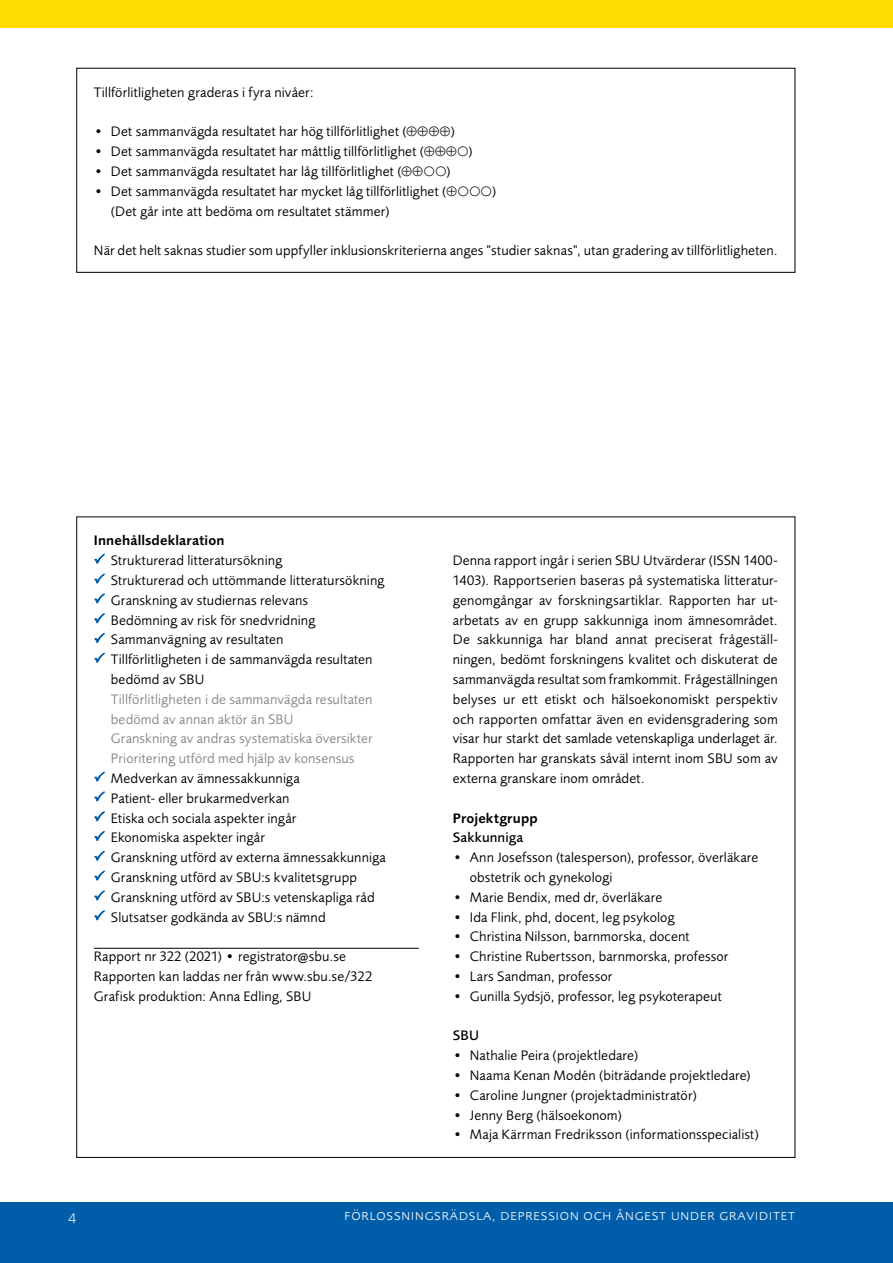
<style>
.page{position:relative;width:893px;height:1263px;background:#fff}
.page>*{position:absolute;margin:0;border:0;box-sizing:border-box;transform-origin:0 0}
.t1{font:300 15.45px "Foundry Sans Expert";letter-spacing:.03em;color:#fff}
.Faktaruta_text{font:14.25px/19.8px "Foundry Sans";letter-spacing:.01em;color:#000}
.Innehållsdeklaration{font:14.25px/19.8px "Foundry Sans";letter-spacing:.005em;color:#878787}
.Faktaruta_linje_2{font:14.25px/19.8px "Foundry Sans";letter-spacing:.01em;color:#000}
.Faktaruta_rubrik_1{font:600 14.25px "Foundry Sans";letter-spacing:.01em;color:#000}
.Faktaruta_rubrik_2{font:500 14.25px "Foundry Sans";letter-spacing:.01em;color:#000}
.s1{color:#005da9}
</style>
<div class="page">
<div style="left:0;top:0;width:893px;height:28px;background:#fd0"></div>
<div style="left:0;top:1202px;width:893px;height:61px;background:#005da9"></div>
<hr style="left:94px;top:948px;width:325px;height:1px;background:#000">
<p class="Faktaruta_text" style="left:94px;top:82px;width:222px">Tillförlitligheten graderas i fyra nivåer:</p>
<p class="Faktaruta_text" style="left:94px;top:122px;width:314px">• Det sammanvägda resultatet har hög tillförlitlighet (</p>
<p class="Faktaruta_text" style="left:450px;top:122px;width:6px">)</p>
<p class="Faktaruta_text" style="left:94px;top:141px;width:332px">• Det sammanvägda resultatet har måttlig tillförlitlighet (</p>
<p class="Faktaruta_text" style="left:468px;top:141px;width:6px">)</p>
<p class="Faktaruta_text" style="left:94px;top:161px;width:309px">• Det sammanvägda resultatet har låg tillförlitlighet (</p>
<p class="Faktaruta_text" style="left:446px;top:161px;width:6px">)</p>
<p class="Faktaruta_text" style="left:94px;top:181px;width:354px">• Det sammanvägda resultatet har mycket låg tillförlitlighet (</p>
<p class="Faktaruta_text" style="left:492px;top:181px;width:6px">)</p>
<p class="Faktaruta_text" style="left:111px;top:201px;width:280px">(Det går inte att bedöma om resultatet stämmer)</p>
<p class="Faktaruta_text" style="left:94px;top:240px;width:685px">När det helt saknas studier som uppfyller inklusionskriterierna anges ”studier saknas”, utan gradering av tillförlitligheten.</p>
<p class="Faktaruta_rubrik_1" style="left:94px;top:532px;width:132px">Innehållsdeklaration</p>
<p class="Faktaruta_text" style="left:94px;top:550px;width:190px"><span class="s1">✓</span> Strukturerad litteratursökning</p>
<p class="Faktaruta_text" style="left:94px;top:570px;width:292px"><span class="s1">✓</span> Strukturerad och uttömmande litteratursökning</p>
<p class="Faktaruta_text" style="left:94px;top:590px;width:216px"><span class="s1">✓</span> Granskning av studiernas relevans</p>
<p class="Faktaruta_text" style="left:94px;top:610px;width:223px"><span class="s1">✓</span> Bedömning av risk för snedvridning</p>
<p class="Faktaruta_text" style="left:94px;top:630px;width:191px"><span class="s1">✓</span> Sammanvägning av resultaten</p>
<p class="Faktaruta_text" style="left:111px;top:649px;width:263px;text-indent:-17px"><span class="s1">✓</span> Tillförlitligheten i de sammanvägda resultaten bedömd av SBU</p>
<p class="Innehållsdeklaration" style="left:111px;top:689px;width:263px">Tillförlitligheten i de sammanvägda resultaten bedömd av annan aktör än SBU</p>
<p class="Innehållsdeklaration" style="left:111px;top:729px;width:263px">Granskning av andras systematiska översikter</p>
<p class="Innehållsdeklaration" style="left:111px;top:748px;width:245px">Prioritering utförd med hjälp av konsensus</p>
<p class="Faktaruta_text" style="left:94px;top:768px;width:207px"><span class="s1">✓</span> Medverkan av ämnessakkunniga</p>
<p class="Faktaruta_text" style="left:94px;top:788px;width:197px"><span class="s1">✓</span> Patient- eller brukarmedverkan</p>
<p class="Faktaruta_text" style="left:94px;top:808px;width:204px"><span class="s1">✓</span> Etiska och sociala aspekter ingår</p>
<p class="Faktaruta_text" style="left:94px;top:828px;width:173px"><span class="s1">✓</span> Ekonomiska aspekter ingår</p>
<p class="Faktaruta_text" style="left:94px;top:847px;width:293px"><span class="s1">✓</span> Granskning utförd av externa ämnessakkunniga</p>
<p class="Faktaruta_text" style="left:94px;top:867px;width:265px"><span class="s1">✓</span> Granskning utförd av SBU:s kvalitetsgrupp</p>
<p class="Faktaruta_text" style="left:94px;top:887px;width:282px"><span class="s1">✓</span> Granskning utförd av SBU:s vetenskapliga råd</p>
<p class="Faktaruta_text" style="left:94px;top:907px;width:233px"><span class="s1">✓</span> Slutsatser godkända av SBU:s nämnd</p>
<p class="Faktaruta_linje_2" style="left:94px;top:946px;width:280px">Rapport nr 322 (2021) • registrator@sbu.se<br>Rapporten kan laddas ner från www.sbu.se/322<br>Grafisk produktion: Anna Edling, SBU</p>
<p class="Faktaruta_text" style="left:453px;top:550px;width:326px;text-align:justify">Denna rapport ingår i serien SBU Utvärderar (ISSN 1400- 1403). Rapportserien baseras på systematiska litteratur&shy;genomgångar av forskningsartiklar. Rapporten har ut&shy;arbetats av en grupp sakkunniga inom ämnesområdet.<br>De sakkunniga har bland annat preciserat frågeställ&shy;ningen, bedömt forskningens kvalitet och diskuterat de sammanvägda resultat som framkommit. Frågeställningen belyses ur ett etiskt och hälsoekonomiskt perspektiv och rapporten omfattar även en evidensgradering som visar hur starkt det samlade vetenskapliga underlaget är.<br>Rapporten har granskats såväl internt inom SBU som av externa granskare inom området.</p>
<p class="Faktaruta_rubrik_1" style="left:453px;top:809px;width:86px">Projektgrupp</p>
<p class="Faktaruta_rubrik_2" style="left:453px;top:829px;width:72px">Sakkunniga</p>
<p class="Faktaruta_text" style="left:470px;top:847px;width:290px;text-indent:-17px">• Ann Josefsson (talesperson), professor, överläkare obstetrik och gynekologi</p>
<p class="Faktaruta_text" style="left:453px;top:887px;width:211px">• Marie Bendix, med dr, överläkare</p>
<p class="Faktaruta_text" style="left:453px;top:907px;width:223px">• Ida Flink, phd, docent, leg psykolog</p>
<p class="Faktaruta_text" style="left:453px;top:927px;width:238px">• Christina Nilsson, barnmorska, docent</p>
<p class="Faktaruta_text" style="left:453px;top:946px;width:277px">• Christine Rubertsson, barnmorska, professor</p>
<p class="Faktaruta_text" style="left:453px;top:966px;width:161px">• Lars Sandman, professor</p>
<p class="Faktaruta_text" style="left:453px;top:986px;width:271px">• Gunilla Sydsjö, professor, leg psykoterapeut</p>
<p class="Faktaruta_rubrik_2" style="left:453px;top:1027px;width:28px">SBU</p>
<p class="Faktaruta_text" style="left:453px;top:1045px;width:187px">• Nathalie Peira (projektledare)</p>
<p class="Faktaruta_text" style="left:453px;top:1065px;width:299px">• Naama Kenan Modén (biträdande projektledare)</p>
<p class="Faktaruta_text" style="left:453px;top:1085px;width:245px">• Caroline Jungner (projektadministratör)</p>
<p class="Faktaruta_text" style="left:453px;top:1105px;width:170px">• Jenny Berg (hälsoekonom)</p>
<p class="Faktaruta_text" style="left:453px;top:1125px;width:307px">• Maja Kärrman Fredriksson (informationsspecialist)</p>
<p class="t1" style="left:68px;top:1206px;width:10px">4</p>
<p class="t1" style="left:344px;top:1206px;width:452px">förlossningsrädsla, depression och ångest under graviditet</p>
</div>
